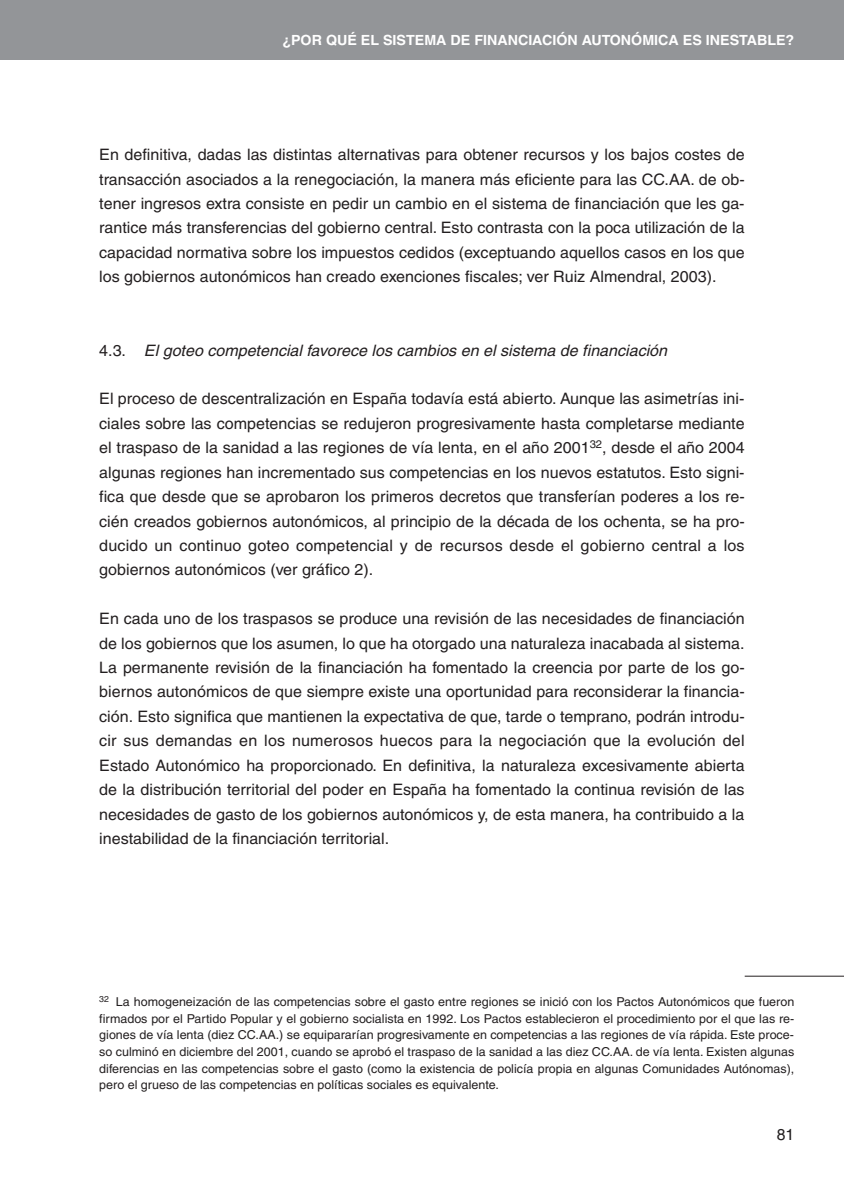
<style>
.page{position:relative;width:844px;height:1191px;background:#fff}
.page>*{position:absolute;margin:0;border:0;box-sizing:border-box;transform-origin:0 0}
.t1{font:15.75px/24.3px "Helvetica";color:#231f20;text-align:justify}
.t2{font:italic 15.75px "Helvetica";color:#231f20}
.t3{font:700 14px "Helvetica";color:#fff}
.t4{font:12.25px/16.6px "Helvetica";color:#231f20;text-align:justify}
.s1{font-style:normal}
</style>
<div class="page">
<div style="left:0;top:0;width:843px;height:60px;background:#939598"></div>
<hr style="left:744px;top:975px;width:99px;height:1px;background:#231f20">
<p class="t3" style="left:282px;top:35px;width:513px">¿POR QUÉ EL SISTEMA DE FINANCIACIÓN AUTONÓMICA ES INESTABLE?</p>
<p class="t1" style="left:99px;top:144px;width:646px">En definitiva, dadas las distintas alternativas para obtener recursos y los bajos costes de transacción asociados a la renegociación, la manera más eficiente para las CC.AA. de ob&shy;tener ingresos extra consiste en pedir un cambio en el sistema de financiación que les ga&shy;rantice más transferencias del gobierno central. Esto contrasta con la poca utilización de la capacidad normativa sobre los impuestos cedidos (exceptuando aquellos casos en los que los gobiernos autonómicos han creado exenciones fiscales; ver Ruiz Almendral, 2003).</p>
<p class="t2" style="left:99px;top:344px;width:572px"><span class="s1">4 . 3 .</span> El goteo competencial favorece los cambios en el sistema de financiación</p>
<p class="t1" style="left:99px;top:388px;width:646px">El proceso de descentralización en España todavía está abierto. Aunque las asimetrías ini&shy;ciales sobre las competencias se redujeron progresivamente hasta completarse mediante el traspaso de la sanidad a las regiones de vía lenta, en el año 2001<sup>32</sup>, desde el año 2004 algunas regiones han incrementado sus competencias en los nuevos estatutos. Esto signi&shy;fica que desde que se aprobaron los primeros decretos que transferían poderes a los re&shy;cién creados gobiernos autonómicos, al principio de la década de los ochenta, se ha pro&shy;ducido un continuo goteo competencial y de recursos desde el gobierno central a los gobiernos autonómicos (ver gráfico 2).</p>
<p class="t1" style="left:99px;top:608px;width:646px">En cada uno de los traspasos se produce una revisión de las necesidades de financiación de los gobiernos que los asumen, lo que ha otorgado una naturaleza inacabada al sistema.<br>La permanente revisión de la financiación ha fomentado la creencia por parte de los go&shy;biernos autonómicos de que siempre existe una oportunidad para reconsiderar la financia&shy;ción. Esto significa que mantienen la expectativa de que, tarde o temprano, podrán introdu&shy;cir sus demandas en los numerosos huecos para la negociación que la evolución del Estado Autonómico ha proporcionado. En definitiva, la naturaleza excesivamente abierta de la distribución territorial del poder en España ha fomentado la continua revisión de las necesidades de gasto de los gobiernos autonómicos y, de esta manera, ha contribuido a la inestabilidad de la financiación territorial.</p>
<p class="t4" style="left:99px;top:994px;width:696px"><sup>32</sup> La homogeneización de las competencias sobre el gasto entre regiones se inició con los Pactos Autonómicos que fueron firmados por el Partido Popular y el gobierno socialista en 1992. Los Pactos establecieron el procedimiento por el que las re&shy;giones de vía lenta (diez CC.AA.) se equipararían progresivamente en competencias a las regiones de vía rápida. Este proce&shy;so culminó en diciembre del 2001, cuando se aprobó el traspaso de la sanidad a las diez CC.AA. de vía lenta. Existen algunas diferencias en las competencias sobre el gasto (como la existencia de policía propia en algunas Comunidades Autónomas), pero el grueso de las competencias en políticas sociales es equivalente.</p>
<p class="t1" style="left:776px;top:1124px;width:19px">81</p>
</div>
